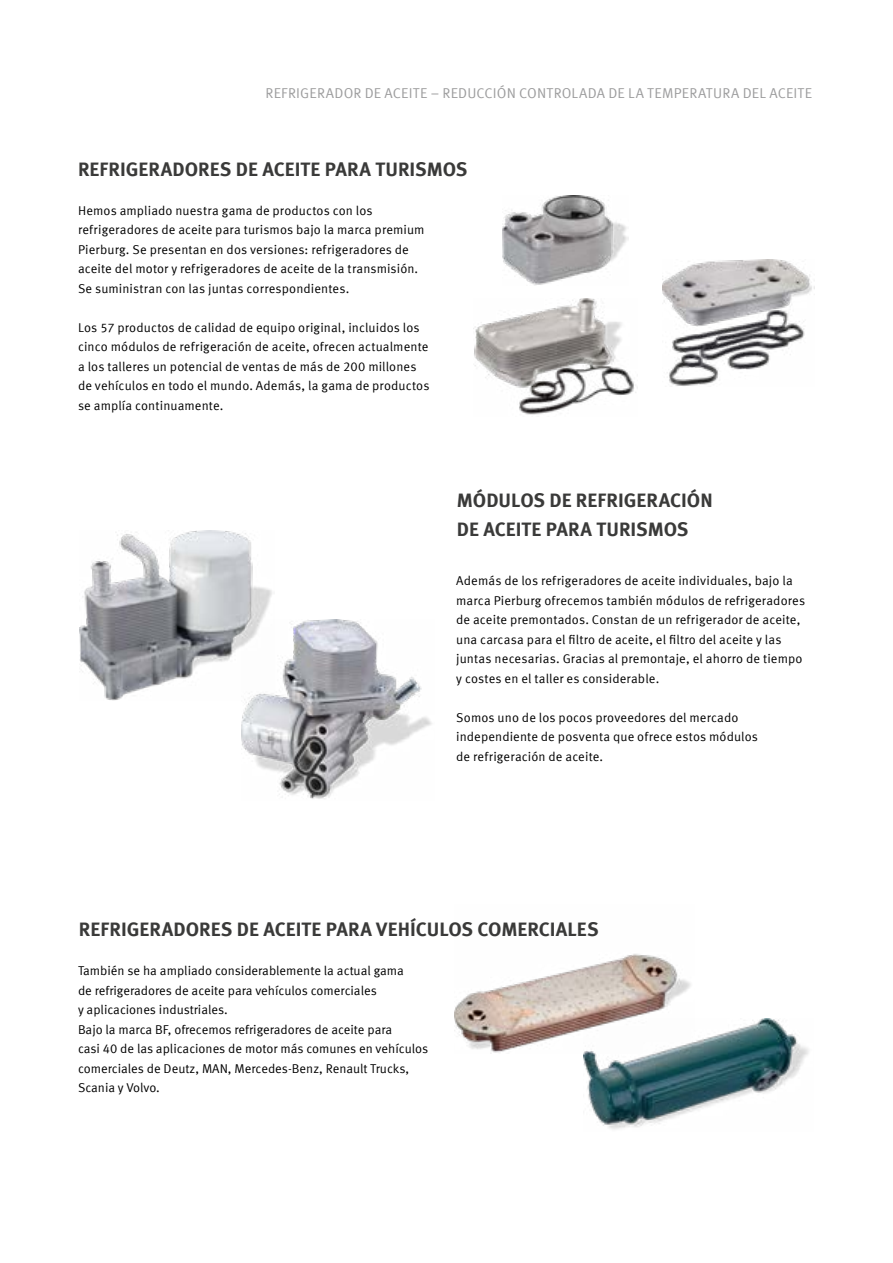
<style>
.page{position:relative;width:893px;height:1263px;background:#fff}
.page>*{position:absolute;margin:0;border:0;box-sizing:border-box;transform-origin:0 0}
.t1{font:700 19.5px/29.2px "Meta Offc Pro";color:#3a3a39}
.t2{font:14.25px "Meta Offc Pro Norm";letter-spacing:.01em;color:#9c9c9d}
.t3{font:12.75px/19.5px "Meta Offc Pro Norm";letter-spacing:.005em;color:#000}
</style>
<div class="page">
<img style="left:503px;top:195px;width:125px;height:91px">
<img style="left:80px;top:530px;width:192px;height:170px">
<img style="left:584px;top:1019px;width:225px;height:111px">
<img style="left:455px;top:954px;width:239px;height:99px">
<img style="left:242px;top:620px;width:190px;height:179px">
<img style="left:474px;top:298px;width:164px;height:117px">
<img style="left:662px;top:260px;width:153px;height:126px">
<p class="t2" style="left:266px;top:82px;width:548px">REFRIGERADOR DE ACEITE – REDUCCIÓN CONTROLADA DE LA TEMPERATURA DEL ACEITE</p>
<h1 class="t1" style="left:78px;top:153px;width:391px">REFRIGERADORES DE ACEITE PARA TURISMOS</h1>
<p class="t3" style="left:78px;top:200px;width:348px">Hemos ampliado nuestra gama de productos con los refrigeradores de aceite para turismos bajo la marca premium Pierburg. Se presentan en dos versiones: refrigeradores de aceite del motor y refrigeradores de aceite de la transmisión.<br>Se suministran con las juntas correspondientes.</p>
<p class="t3" style="left:78px;top:316px;width:353px">Los 57 productos de calidad de equipo original, incluidos los cinco módulos de refrigeración de aceite, ofrecen actualmente a los talleres un potencial de ventas de más de 200 millones de vehículos en todo el mundo. Además, la gama de productos se amplía continuamente.</p>
<h1 class="t1" style="left:457px;top:484px;width:257px">MÓDULOS DE REFRIGERACIÓN<br>DE ACEITE PARA TURISMOS</h1>
<p class="t3" style="left:456px;top:570px;width:350px">Además de los refrigeradores de aceite individuales, bajo la marca Pierburg ofrecemos también módulos de refrigeradores de aceite premontados. Constan de un refrigerador de aceite, una carcasa para el filtro de aceite, el filtro del aceite y las juntas necesarias. Gracias al premontaje, el ahorro de tiempo y costes en el taller es considerable.</p>
<p class="t3" style="left:456px;top:706px;width:303px">Somos uno de los pocos proveedores del mercado independiente de posventa que ofrece estos módulos de refrigeración de aceite.</p>
<h1 class="t1" style="left:79px;top:913px;width:521px">REFRIGERADORES DE ACEITE PARA VEHÍCULOS COMERCIALES</h1>
<p class="t3" style="left:78px;top:960px;width:352px">También se ha ampliado considerablemente la actual gama<br>de refrigeradores de aceite para vehículos comerciales<br>y aplicaciones industriales.<br>Bajo la marca BF, ofrecemos refrigeradores de aceite para<br>casi 40 de las aplicaciones de motor más comunes en vehículos comerciales de Deutz, MAN, Mercedes-Benz, Renault Trucks, Scania y Volvo.</p>
</div>
